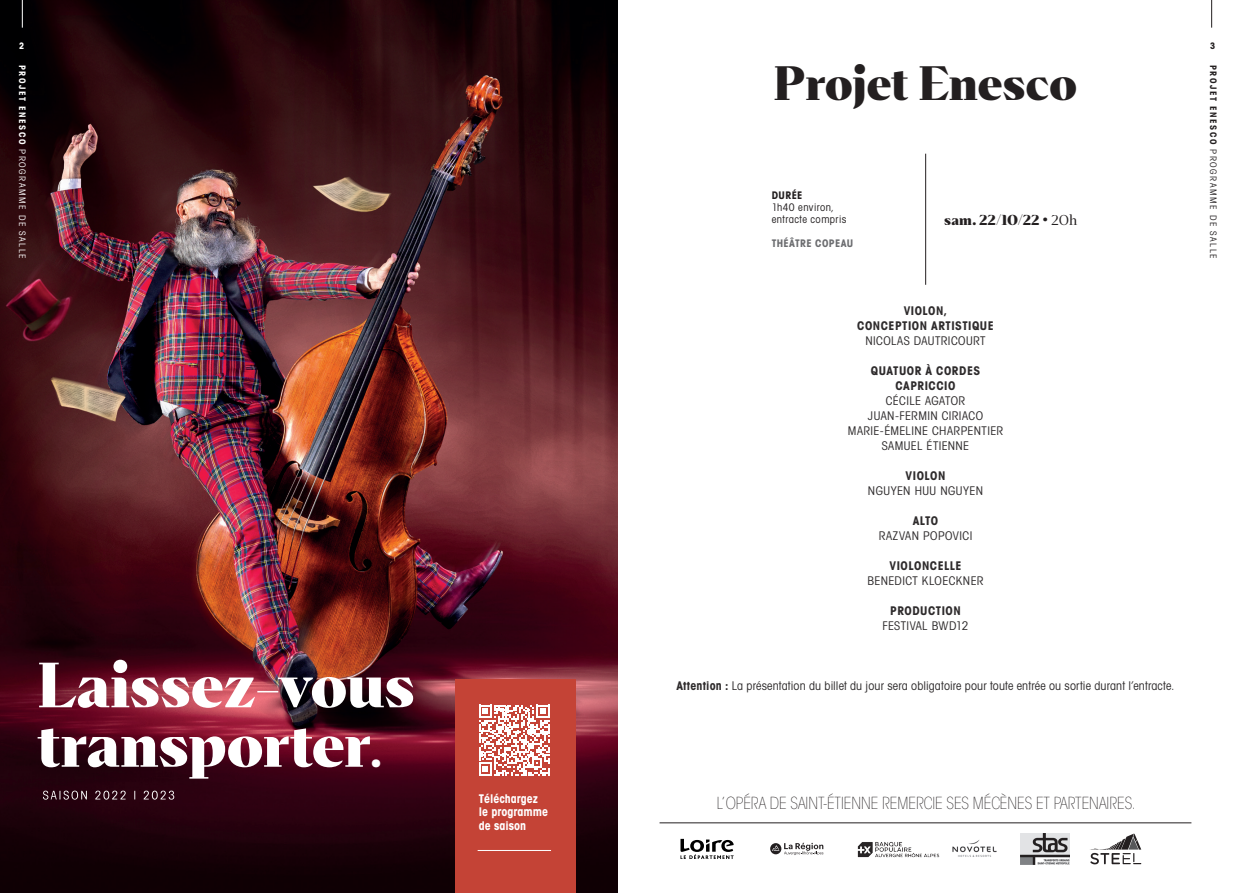
<style>
.page{position:relative;width:1234px;height:893px;background:#fff}
.page>*{position:absolute;margin:0;border:0;box-sizing:border-box;transform-origin:0 0}
.t1{font:900 45px "Abstract";letter-spacing:-.01em;color:#231f20}
.t2{font:900 37.5px "Abstract";color:#fff}
.t3{font:200 condensed 16.5px "ITC Avant Garde Std";color:#231f20}
.t4{font:900 13.5px "Abstract";letter-spacing:.005em;color:#231f20}
.t5{font:condensed 12px/15px "Avant Garde";letter-spacing:.03em;color:#2e2b2c;text-align:center}
.t6{font:condensed 12px "Avant Garde";letter-spacing:.01em;color:#2e2b2c}
.t7{font:700 condensed 12px/15px "Avant Garde";letter-spacing:.04em;color:#2e2b2c;text-align:center}
.t8{font:700 condensed 12px/13.5px "Avant Garde";color:#fff}
.t9{font:condensed 10.5px/12px "Avant Garde";letter-spacing:.04em;color:#231f20}
.t10{font:700 condensed 10.5px "Avant Garde";letter-spacing:.04em;color:#6c6d70}
.t11{font:700 condensed 10.5px "Avant Garde";letter-spacing:.04em;color:#231f20}
.t12{font:condensed 9px "Avant Garde";letter-spacing:.165em;color:#231f20}
.t13{font:condensed 9px "Avant Garde";letter-spacing:.165em;color:#fff}
.t14{font:700 condensed 9px "Avant Garde";color:#231f20}
.t15{font:700 condensed 9px "Avant Garde";color:#fff}
.s1{font-weight:700}
.s2{font-weight:300}
</style>
<div class="page">
<img style="left:0;top:0;width:617px;height:893px">
<hr style="left:925px;top:154px;width:1px;height:131px;background:#231f20">
<svg style="left:38px;top:728px;width:332px;height:51px"></svg>
<img style="left:39px;top:660px;width:374px;height:48px">
<svg style="left:43px;top:791px;width:131px;height:9px"></svg>
<svg style="left:22px;top:0;width:1px;height:28px"></svg>
<div style="left:455px;top:679px;width:120px;height:214px;background:#c44336"></div>
<svg style="left:479px;top:705px;width:70px;height:70px"></svg>
<hr style="left:477px;top:850px;width:74px;height:1px;background:#fff">
<hr style="left:659px;top:822px;width:532px;height:1px;background:#231f20">
<svg style="left:680px;top:839px;width:53px;height:20px"></svg>
<svg style="left:1090px;top:833px;width:50px;height:31px"></svg>
<img style="left:1020px;top:833px;width:48px;height:31px">
<img style="left:952px;top:840px;width:45px;height:17px">
<img style="left:857px;top:842px;width:83px;height:16px">
<svg style="left:770px;top:843px;width:53px;height:12px"></svg>
<p class="t15" style="left:19px;top:40px;width:7px">2</p>
<p class="t13" style="left:28px;top:65px;width:195px;rotate:90deg"><span class="s1">PROJET ENESCO</span> PROGRAMME DE SALLE</p>
<h2 class="t2" style="left:370px;top:729px;width:12px">.</h2>
<p class="t8" style="left:478px;top:791px;width:71px">Téléchargez le programme de saison</p>
<h1 class="t1" style="left:773px;top:54px;width:305px">Projet Enesco</h1>
<p class="t11" style="left:771px;top:189px;width:32px">DURÉE</p>
<p class="t9" style="left:771px;top:201px;width:76px">1h40 environ, entracte compris</p>
<p class="t10" style="left:771px;top:237px;width:83px">THÉÂTRE COPEAU</p>
<p class="t4" style="left:943px;top:211px;width:134px">sam. 22/10/22 • <span class="s2">20h</span></p>
<p class="t7" style="left:857px;top:303px;width:138px">VIOLON,<br>CONCEPTION ARTISTIQUE</p>
<p class="t5" style="left:865px;top:333px;width:122px">NICOLAS DAUTRICOURT</p>
<p class="t7" style="left:870px;top:363px;width:111px">QUATUOR À CORDES<br>CAPRICCIO</p>
<p class="t5" style="left:847px;top:393px;width:157px">CÉCILE AGATOR<br>JUAN-FERMIN CIRIACO<br>MARIE-ÉMELINE CHARPENTIER<br>SAMUEL ÉTIENNE</p>
<p class="t7" style="left:905px;top:468px;width:41px">VIOLON</p>
<p class="t5" style="left:867px;top:483px;width:117px">NGUYEN HUU NGUYEN</p>
<p class="t7" style="left:912px;top:513px;width:27px">ALTO</p>
<p class="t5" style="left:878px;top:528px;width:95px">RAZVAN POPOVICI</p>
<p class="t7" style="left:889px;top:558px;width:73px">VIOLONCELLE</p>
<p class="t5" style="left:867px;top:573px;width:117px">BENEDICT KLOECKNER</p>
<p class="t7" style="left:890px;top:603px;width:72px">PRODUCTION</p>
<p class="t5" style="left:882px;top:618px;width:88px">FESTIVAL BWD12</p>
<p class="t6" style="left:676px;top:678px;width:499px"><span class="s1">Attention :</span> La présentation du billet du jour sera obligatoire pour toute entrée ou sortie durant l’entracte.</p>
<p class="t14" style="left:1209px;top:40px;width:7px">3</p>
<p class="t12" style="left:1218px;top:65px;width:195px;rotate:90deg"><span class="s1">PROJET ENESCO</span> PROGRAMME DE SALLE</p>
<h3 class="t3" style="left:716px;top:793px;width:420px">L’OPÉRA DE SAINT-ÉTIENNE REMERCIE SES MÉCÈNES ET PARTENAIRES.</h3>
</div>
